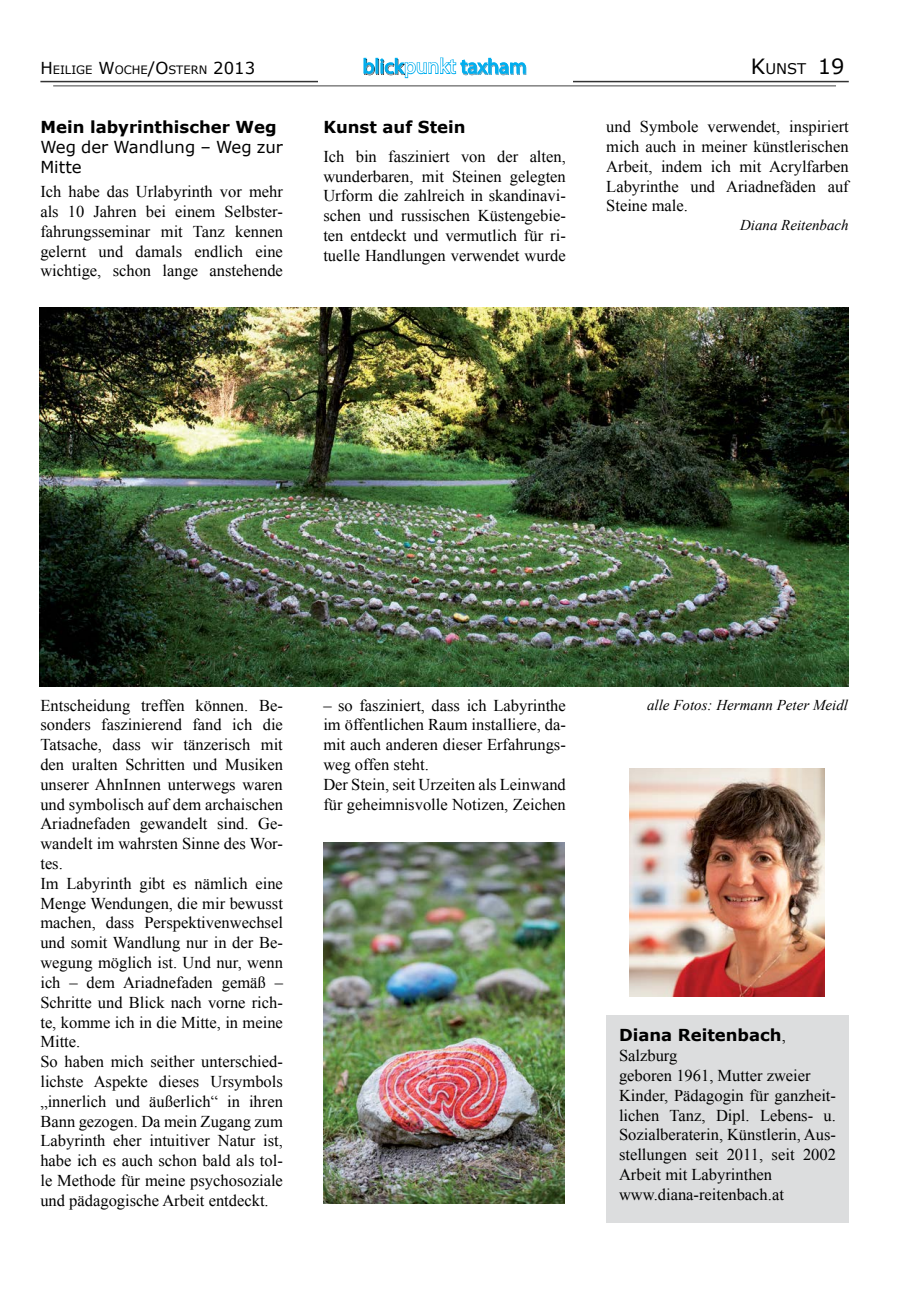
<style>
.page{position:relative;width:919px;height:1289px;background:#fff}
.page>*{position:absolute;margin:0;border:0;box-sizing:border-box;transform-origin:0 0}
.t1{font:21px "Myriad Pro";color:#a7a9ac}
.t2{font:21px "Verdana";color:#000}
.t3{font:16.5px/19.8px "Times New Roman";color:#000}
.t4{font:700 16.5px "Verdana";color:#000}
.t5{font:16.5px/19.8px "Verdana";color:#000}
.t6{font:italic 15px "Times New Roman";color:#000}
.t7{font:14.7px "Verdana";color:#000}
.t8{font:11.55px "Verdana";color:#000}
.s1{font-size:16.5px}
.s2{color:#00aeef}
.s3{color:#fff}
.s4{font-size:21px}
.s5{font-family:"Times New Roman";font-weight:400}
</style>
<div class="page">
<hr style="left:40px;top:81px;width:808px;height:1px;background:#000">
<hr style="left:53px;top:85px;width:783px;height:2px;background:#000">
<div style="left:318px;top:59px;width:254px;height:24px;background:#fff"></div>
<svg style="left:363px;top:57px;width:163px;height:30px"></svg>
<div style="left:606px;top:1015px;width:242px;height:207px;background:#dcddde"></div>
<img style="left:40px;top:308px;width:808px;height:378px">
<img style="left:323px;top:842px;width:241px;height:361px">
<img style="left:629px;top:768px;width:195px;height:228px">
<p class="t8" style="left:40px;top:63px;width:216px"><span class="s1">H</span>EILIGE <span class="s1">W</span>OCH E<span class="s1">/O</span>STERN <span class="s1">2013</span></p>
<p class="t1" style="left:362px;top:54px;width:166px"><span class="s2">blick</span><span class="s3">punkt</span> taxham</p>
<p class="t2" style="left:817px;top:53px;width:28px">19</p>
<p class="t7" style="left:750px;top:59px;width:57px"><span class="s4">K</span>UNST</p>
<p class="t4" style="left:40px;top:117px;width:238px">Mein labyrinthischer Weg</p>
<p class="t5" style="left:40px;top:138px;width:244px">Weg der Wandlung – Weg zur<br>Mitte</p>
<p class="t3" style="left:40px;top:181px;width:244px;text-align:justify">Ich habe das Urlabyrinth vor mehr als 10 Jahren bei einem Selbster&shy;fahrungsseminar mit Tanz kennen gelernt und damals endlich eine wichtige, schon lange anstehende</p>
<p class="t4" style="left:323px;top:117px;width:144px">Kunst auf Stein</p>
<p class="t3" style="left:323px;top:146px;width:244px;text-align:justify">Ich bin fasziniert von der alten, wunderbaren, mit Steinen gelegten Urform die zahlreich in skandinavi&shy;schen und russischen Küstengebie&shy;ten entdeckt und vermutlich für ri&shy;tuelle Handlungen verwendet wurde</p>
<p class="t3" style="left:606px;top:117px;width:244px;text-align:justify">und Symbole verwendet, inspiriert mich auch in meiner künstlerischen Arbeit, indem ich mit Acrylfarben Labyrinthe und Ariadnefäden auf Steine male.</p>
<p class="t6" style="left:740px;top:214px;width:110px">Diana Reitenbach</p>
<p class="t3" style="left:40px;top:695px;width:244px">Entscheidung treffen können. Be&shy;sonders faszinierend fand ich die<br>Tatsache, dass wir tänzerisch mit den uralten Schritten und Musiken unserer AhnInnen unterwegs waren und symbolisch auf dem archaischen<br>Ariadnefaden gewandelt sind. Ge&shy;wandelt im wahrsten Sinne des Wor&shy;tes.<br>Im Labyrinth gibt es nämlich eine<br>Menge Wendungen, die mir bewusst machen, dass Perspektivenwechsel und somit Wandlung nur in der Be&shy;wegung möglich ist. Und nur, wenn ich – dem Ariadnefaden gemäß –<br>Schritte und Blick nach vorne rich&shy;te, komme ich in die Mitte, in meine<br>Mitte.<br>So haben mich seither unterschied&shy;lichste Aspekte dieses Ursymbols „innerlich und äußerlich“ in ihren<br>Bann gezogen. Da mein Zugang zum<br>Labyrinth eher intuitiver Natur ist, habe ich es auch schon bald als tol&shy;le Methode für meine psychosoziale und pädagogische Arbeit entdeckt.</p>
<p class="t3" style="left:323px;top:695px;width:244px">– so fasziniert, dass ich Labyrinthe im öffentlichen Raum installiere, da&shy;mit auch anderen dieser Erfahrungs&shy;weg offen steht.<br>Der Stein, seit Urzeiten als Leinwand für geheimnisvolle Notizen, Zeichen</p>
<p class="t6" style="left:647px;top:694px;width:202px">alle Fotos: Hermann Peter Meidl</p>
<p class="t4" style="left:619px;top:1024px;width:168px">Diana Reitenbach<span class="s5">,</span></p>
<p class="t3" style="left:619px;top:1045px;width:218px">Salzburg<br>geboren 1961, Mutter zweier<br>Kinder, Pädagogin für ganzheit&shy;lichen Tanz, Dipl. Lebens- u.<br>Sozialberaterin, Künstlerin, Aus&shy;stellungen seit 2011, seit 2002<br>Arbeit mit Labyrinthen www.diana-reitenbach.at</p>
</div>
